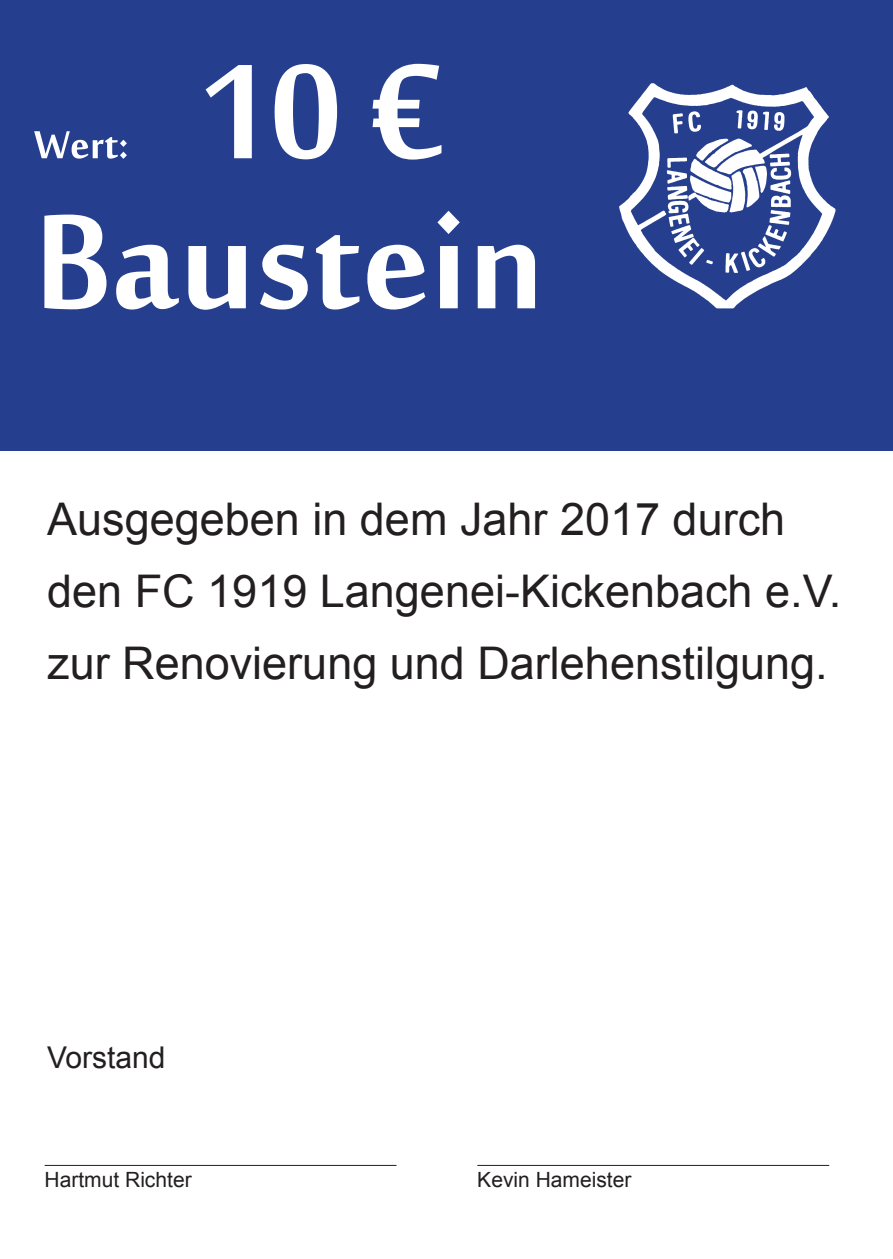
<style>
.page{position:relative;width:893px;height:1259px;background:#fff}
.page>*{position:absolute;margin:0;border:0;box-sizing:border-box;transform-origin:0 0}
.t1{font:207px/150px "Mool Boran";color:#fff;text-align:center}
.t2{font:60px "Mool Boran";color:#fff}
.t3{font:45px/72px "Arial";color:#231f20}
.t4{font:30px "Arial";color:#231f20}
.t5{font:21px "Arial";color:#231f20}
</style>
<div class="page">
<div style="left:0;top:0;width:893px;height:451px;background:#253f8e"></div>
<img style="left:619px;top:83px;width:217px;height:226px">
<hr style="left:45px;top:1165px;width:351px;height:1px;background:#231f20">
<hr style="left:477px;top:1165px;width:352px;height:1px;background:#231f20">
<h1 class="t1" style="left:34px;top:12px;width:512px">10 €<br>Baustein</h1>
<h2 class="t2" style="left:34px;top:102px;width:96px">Wert:</h2>
<p class="t3" style="left:47px;top:483px;width:795px">Ausgegeben in dem Jahr 2017 durch den FC 1919 Langenei-Kickenbach e.V. zur Renovierung und Darlehenstilgung.</p>
<p class="t4" style="left:47px;top:1038px;width:120px">Vorstand</p>
<p class="t5" style="left:45px;top:1166px;width:149px">Hartmut Richter</p>
<p class="t5" style="left:477px;top:1166px;width:156px">Kevin Hameister</p>
</div>
